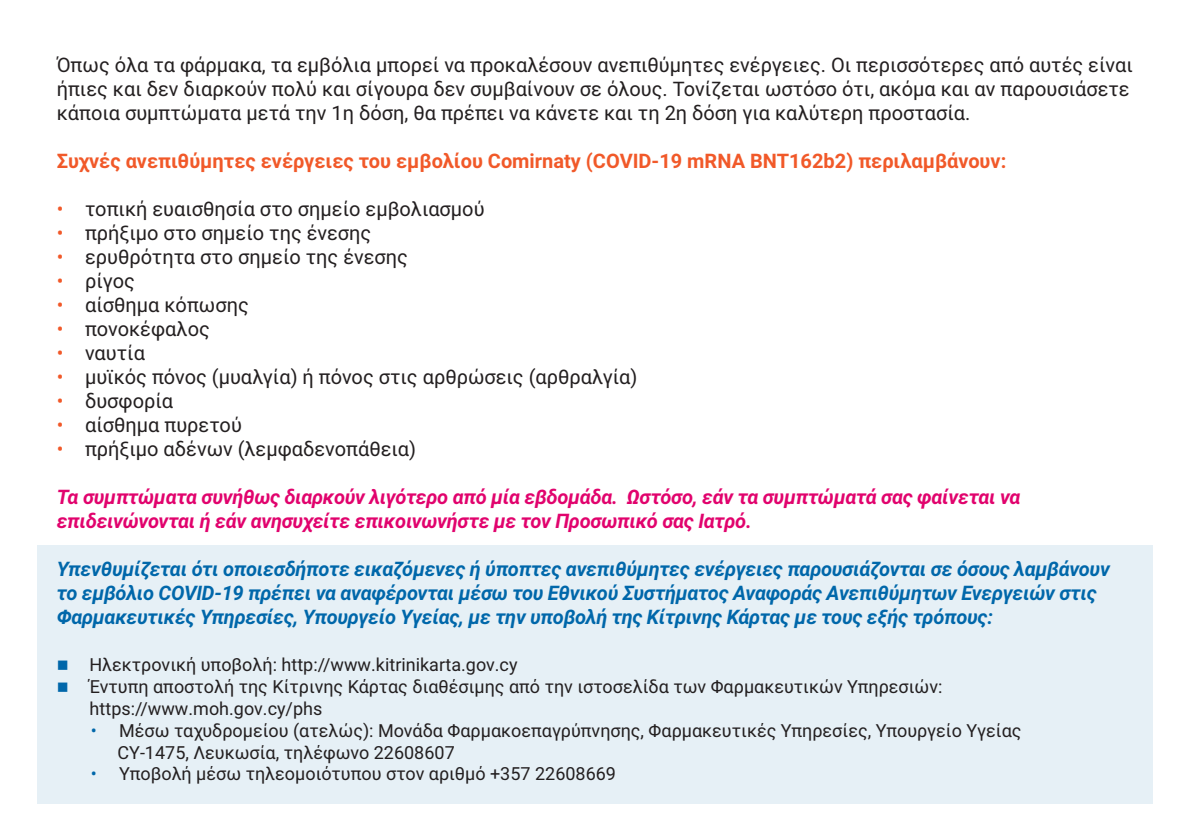
<style>
.page{position:relative;width:1191px;height:840px;background:#fff}
.page>*{position:absolute;margin:0;border:0;box-sizing:border-box;transform-origin:0 0}
.t1{font:20px/24px "Roboto";color:#231f20}
.t2{font:italic 700 20px/24px "Roboto";letter-spacing:-.015em;color:#0067aa}
.t3{font:italic 700 20px/24px "Roboto";letter-spacing:-.015em;color:#e1036d}
.t4{font:700 20px "Roboto";color:#f15929}
.t5{font:18px "Roboto";color:#231f20}
.s1{color:#f15929}
.s2{color:#0067aa}
</style>
<div class="page">
<div style="left:37px;top:545px;width:1115px;height:258px;background:#e6f0f6"></div>
<p class="t1" style="left:57px;top:53px;width:1077px">Όπως όλα τα φάρμακα, τα εμβόλια μπορεί να προκαλέσουν ανεπιθύμητες ενέργειες. Οι περισσότερες από αυτές είναι ήπιες και δεν διαρκούν πολύ και σίγουρα δεν συμβαίνουν σε όλους. Τονίζεται ωστόσο ότι, ακόμα και αν παρουσιάσετε κάποια συμπτώματα μετά την 1η δόση, θα πρέπει να κάνετε και τη 2η δόση για καλύτερη προστασία.</p>
<p class="t4" style="left:57px;top:149px;width:951px">Συχνές ανεπιθύμητες ενέργειες του εμβολίου Comirnaty (COVID-19 mRNA BNT162b2) περιλαμβάνουν:</p>
<p class="t1" style="left:57px;top:197px;width:429px"><span class="s1">•</span> τοπική ευαισθησία στο σημείο εμβολιασμού</p>
<p class="t1" style="left:57px;top:221px;width:316px"><span class="s1">•</span> πρήξιμο στο σημείο της ένεσης</p>
<p class="t1" style="left:57px;top:245px;width:353px"><span class="s1">•</span> ερυθρότητα στο σημείο της ένεσης</p>
<p class="t1" style="left:57px;top:269px;width:80px"><span class="s1">•</span> ρίγος</p>
<p class="t1" style="left:57px;top:293px;width:194px"><span class="s1">•</span> αίσθημα κόπωσης</p>
<p class="t1" style="left:57px;top:317px;width:155px"><span class="s1">•</span> πονοκέφαλος</p>
<p class="t1" style="left:57px;top:341px;width:90px"><span class="s1">•</span> ναυτία</p>
<p class="t1" style="left:57px;top:365px;width:582px"><span class="s1">•</span> μυϊκός πόνος (μυαλγία) ή πόνος στις αρθρώσεις (αρθραλγία)</p>
<p class="t1" style="left:57px;top:389px;width:118px"><span class="s1">•</span> δυσφορία</p>
<p class="t1" style="left:57px;top:413px;width:187px"><span class="s1">•</span> αίσθημα πυρετού</p>
<p class="t1" style="left:57px;top:437px;width:361px"><span class="s1">•</span> πρήξιμο αδένων (λεμφαδενοπάθεια)</p>
<p class="t3" style="left:57px;top:485px;width:965px">Τα συμπτώματα συνήθως διαρκούν λιγότερο από μία εβδομάδα. Ωστόσο, εάν τα συμπτώματά σας φαίνεται να επιδεινώνονται ή εάν ανησυχείτε επικοινωνήστε με τον Προσωπικό σας Ιατρό.</p>
<p class="t2" style="left:57px;top:557px;width:1054px">Υπενθυμίζεται ότι οποιεσδήποτε εικαζόμενες ή ύποπτες ανεπιθύμητες ενέργειες παρουσιάζονται σε όσους λαμβάνουν το εμβόλιο COVID-19 πρέπει να αναφέρονται μέσω του Εθνικού Συστήματος Αναφοράς Ανεπιθύμητων Ενεργειών στις<br>Φαρμακευτικές Υπηρεσίες, Υπουργείο Υγείας, με την υποβολή της Κίτρινης Κάρτας με τους εξής τρόπους:</p>
<p class="t5" style="left:57px;top:653px;width:462px"><span class="s2">■</span> Ηλεκτρονική υποβολή: http://www.kitrinikarta.gov.cy</p>
<p class="t5" style="left:57px;top:675px;width:887px"><span class="s2">■</span> Έντυπη αποστολή της Κίτρινης Κάρτας διαθέσιμης από την ιστοσελίδα των Φαρμακευτικών Υπηρεσιών:</p>
<p class="t5" style="left:90px;top:697px;width:234px">https://www.moh.gov.cy/phs</p>
<p class="t5" style="left:91px;top:719px;width:932px"><span class="s2">•</span> Μέσω ταχυδρομείου (ατελώς): Μονάδα Φαρμακοεπαγρύπνησης, Φαρμακευτικές Υπηρεσίες, Υπουργείο Υγείας</p>
<p class="t5" style="left:117px;top:741px;width:339px">CY-1475, Λευκωσία, τηλέφωνο 22608607</p>
<p class="t5" style="left:91px;top:763px;width:527px"><span class="s2">•</span> Υποβολή μέσω τηλεομοιότυπου στον αριθμό +357 22608669</p>
</div>
